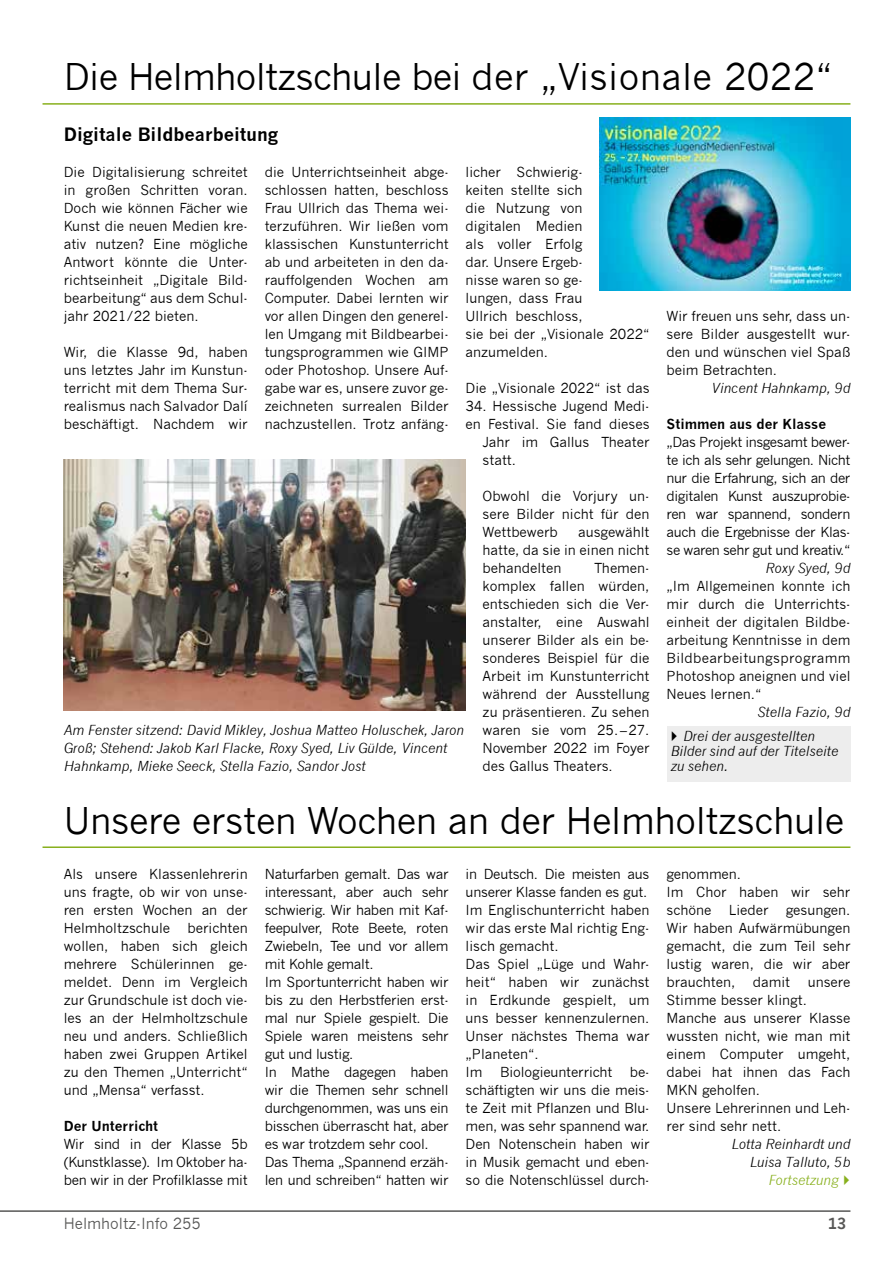
<style>
.page{position:relative;width:893px;height:1263px;background:#fff}
.page>*{position:absolute;margin:0;border:0;box-sizing:border-box;transform-origin:0 0}
.Titel_NEU_2{font:36px "News Gothic";letter-spacing:-.01em;color:#000}
.Überschrift_1{font:700 18px "News Gothic";color:#000}
.t1{font:15px "News Gothic";color:#575756}
.t2{font:700 15px "News Gothic";color:#575756}
.Fließtext{font:13.5px/18px "News Gothic";letter-spacing:-.01em;color:#000;text-align:justify}
.Fließtext__1{font:13.5px/18px "News Gothic";color:#000;text-align:justify}
.Bildunterschrift_Ras{font:italic 13.5px/18px "News Gothic";color:#000}
.Fließtext_Name{font:italic 13.5px/18px "News Gothic";color:#000;text-align:right}
.Bildunterschrift_Kop{font:italic 13.5px/15px "News Gothic";color:#000}
.Fließtext_Zwischenti{font:700 13.5px "News Gothic";color:#000}
.Fließtext_bold{font:700 13.5px "News Gothic";color:#000}
.Fließtext-2{font:italic 13.5px "News Gothic";color:#88b01d}
</style>
<div class="page">
<hr style="left:0;top:1210px;width:850px;height:2px;background:#575756">
<hr style="left:43px;top:846px;width:807px;height:2px;background:#88b01d">
<div style="left:666px;top:726px;width:184px;height:56px;background:#ededed"></div>
<hr style="left:43px;top:103px;width:807px;height:2px;background:#88b01d">
<img style="left:600px;top:118px;width:250px;height:173px">
<img style="left:64px;top:460px;width:402px;height:251px">
<p class="Titel_NEU_2" style="left:64px;top:56px;width:770px">Die Helmholtzschule bei der „Visionale 2022“</p>
<p class="Überschrift_1" style="left:64px;top:123px;width:216px">Digitale Bildbearbeitung</p>
<p class="Fließtext__1" style="left:64px;top:163px;width:185px">Die Digitalisierung schreitet in großen Schritten voran.<br>Doch wie können Fächer wie Kunst die neuen Medien kre&shy;ativ nutzen? Eine mögliche Antwort könnte die Unter&shy;richtseinheit „Digitale Bild&shy;bearbeitung“ aus dem Schul&shy;jahr 2021/22 bieten.</p>
<p class="Fließtext__1" style="left:64px;top:343px;width:185px">Wir, die Klasse 9d, haben uns letztes Jahr im Kunstun&shy;terricht mit dem Thema Sur&shy;realismus nach Salvador Dalí beschäftigt. Nachdem wir</p>
<p class="Fließtext__1" style="left:265px;top:163px;width:185px">die Unterrichtseinheit abge&shy;schlossen hatten, beschloss Frau Ullrich das Thema wei&shy;terzuführen. Wir ließen vom klassischen Kunstunterricht ab und arbeiteten in den da&shy;rauffolgenden Wochen am Computer. Dabei lernten wir vor allen Dingen den generel&shy;len Umgang mit Bildbearbei&shy;tungsprogrammen wie GIMP oder Photoshop. Unsere Auf&shy;gabe war es, unsere zuvor ge&shy;zeichneten surrealen Bilder nachzustellen. Trotz anfäng-</p>
<p class="Fließtext__1" style="left:466px;top:163px;width:185px;text-align:left">licher Schwierig-<br>keiten stellte sich<br>die Nutzung von<br>digitalen Medien<br>als voller Erfolg<br>dar. Unsere Ergeb-<br>nisse waren so ge-<br>lungen, dass Frau<br>Ullrich beschloss,<br>sie bei der „Visionale 2022“ anzumelden.</p>
<p class="Fließtext" style="left:666px;top:307px;width:185px">Wir freuen uns sehr, dass un&shy;sere Bilder ausgestellt wur&shy;den und wünschen viel Spaß beim Betrachten.</p>
<p class="Fließtext_Name" style="left:711px;top:379px;width:141px">Vincent Hahnkamp, 9d</p>
<p class="Fließtext_Zwischenti" style="left:666px;top:416px;width:161px">Stimmen aus der Klasse</p>
<p class="Fließtext" style="left:666px;top:433px;width:185px">„Das Projekt insgesamt bewer&shy;te ich als sehr gelungen. Nicht nur die Erfahrung, sich an der digitalen Kunst auszuprobie&shy;ren war spannend, sondern auch die Ergebnisse der Klas&shy;se waren sehr gut und kreativ.“</p>
<p class="Fließtext_Name" style="left:766px;top:559px;width:86px">Roxy Syed, 9d</p>
<p class="Fließtext" style="left:666px;top:577px;width:185px">„Im Allgemeinen konnte ich mir durch die Unterrichts&shy;einheit der digitalen Bildbe&shy;arbeitung Kenntnisse in dem Bildbearbeitungsprogramm Photoshop aneignen und viel Neues lernen.“</p>
<p class="Fließtext_Name" style="left:758px;top:703px;width:94px">Stella Fazio, 9d</p>
<p class="Fließtext__1" style="left:466px;top:379px;width:185px">Die „Visionale 2022“ ist das</p>
<p class="Fließtext__1" style="left:466px;top:397px;width:185px">34. Hessische Jugend Medi-</p>
<p class="Fließtext__1" style="left:466px;top:415px;width:185px">en Festival. Sie fand dieses</p>
<p class="Fließtext__1" style="left:483px;top:433px;width:168px">Jahr im Gallus Theater</p>
<p class="Fließtext__1" style="left:483px;top:451px;width:35px">statt.</p>
<p class="Fließtext__1" style="left:483px;top:487px;width:168px">Obwohl die Vorjury un&shy;sere Bilder nicht für den Wettbewerb</p>
<p class="Fließtext__1" style="left:483px;top:523px;width:168px;text-indent:95px">ausgewählt hatte, da sie in einen nicht behandelten</p>
<p class="Fließtext__1" style="left:483px;top:559px;width:168px;text-indent:112px">Themen&shy;komplex fallen würden, entschieden sich die Ver&shy;anstalter, eine Auswahl unserer Bilder als ein be&shy;sonderes Beispiel für die Arbeit im Kunstunterricht während der Ausstellung zu präsentieren. Zu sehen waren sie vom 25.–27.<br>November 2022 im Foyer des Gallus Theaters.</p>
<p class="Bildunterschrift_Ras" style="left:64px;top:721px;width:402px">Am Fenster sitzend: David Mikley, Joshua Matteo Holuschek, Jaron<br>Groß; Stehend: Jakob Karl Flacke, Roxy Syed, Liv Gülde, Vincent<br>Hahnkamp, Mieke Seeck, Stella Fazio, Sandor Jost</p>
<p class="Bildunterschrift_Kop" style="left:671px;top:728px;width:169px;text-indent:12px">Drei der ausgestellten<br>Bilder sind auf der Titelseite zu sehen.</p>
<p class="Titel_NEU_2" style="left:64px;top:800px;width:782px">Unsere ersten Wochen an der Helmholtzschule</p>
<p class="Fließtext" style="left:64px;top:865px;width:185px">Als unsere Klassenlehrerin uns fragte, ob wir von unse&shy;ren ersten Wochen an der Helmholtzschule</p>
<p class="Fließtext" style="left:64px;top:919px;width:185px;text-indent:124px">berichten wollen, haben sich gleich mehrere Schülerinnen ge&shy;meldet. Denn im Vergleich zur Grundschule ist doch vie&shy;les an der Helmholtzschule neu und anders. Schließlich haben zwei Gruppen Artikel zu den Themen „Unterricht“ und „Mensa“ verfasst.</p>
<p class="Fließtext_bold" style="left:64px;top:1118px;width:96px">Der Unterricht</p>
<p class="Fließtext" style="left:64px;top:1135px;width:185px">Wir sind in der Klasse 5b (Kunstklasse). Im Oktober ha&shy;ben wir in der Profilklasse mit</p>
<p class="Fließtext" style="left:265px;top:865px;width:185px">Naturfarben gemalt. Das war interessant, aber auch sehr schwierig. Wir haben mit Kaf&shy;feepulver, Rote Beete, roten Zwiebeln, Tee und vor allem mit Kohle gemalt.</p>
<p class="Fließtext" style="left:265px;top:973px;width:185px">Im Sportunterricht haben wir bis zu den Herbstferien erst&shy;mal nur Spiele gespielt. Die Spiele waren meistens sehr gut und lustig.</p>
<p class="Fließtext" style="left:265px;top:1063px;width:185px">In Mathe dagegen haben wir die Themen sehr schnell durchgenommen, was uns ein bisschen überrascht hat, aber es war trotzdem sehr cool.</p>
<p class="Fließtext" style="left:265px;top:1153px;width:185px">Das Thema „Spannend erzäh&shy;len und schreiben“ hatten wir</p>
<p class="Fließtext" style="left:466px;top:865px;width:185px">in Deutsch. Die meisten aus unserer Klasse fanden es gut.</p>
<p class="Fließtext" style="left:466px;top:901px;width:185px">Im Englischunterricht haben wir das erste Mal richtig Eng&shy;lisch gemacht.</p>
<p class="Fließtext" style="left:466px;top:955px;width:185px">Das Spiel „Lüge und Wahr&shy;heit“ haben wir zunächst in Erdkunde gespielt, um uns besser kennenzulernen.<br>Unser nächstes Thema war „Planeten“.</p>
<p class="Fließtext" style="left:466px;top:1063px;width:18px">Im</p>
<p class="Fließtext" style="left:500px;top:1063px;width:114px">Biologieunterricht</p>
<p class="Fließtext" style="left:466px;top:1063px;width:185px;text-indent:164px">be&shy;schäftigten wir uns die meis&shy;te Zeit mit Pflanzen und Blu&shy;men, was sehr spannend war.</p>
<p class="Fließtext" style="left:466px;top:1135px;width:185px">Den Notenschein haben wir in Musik gemacht und eben&shy;so die Notenschlüssel durch-</p>
<p class="Fließtext" style="left:666px;top:865px;width:76px">genommen.</p>
<p class="Fließtext" style="left:666px;top:883px;width:185px">Im Chor haben wir sehr schöne</p>
<p class="Fließtext" style="left:729px;top:901px;width:41px">Lieder</p>
<p class="Fließtext" style="left:666px;top:901px;width:185px;text-indent:119px">gesungen.<br>Wir haben Aufwärmübungen gemacht, die zum Teil sehr lustig waren, die wir aber brauchten,</p>
<p class="Fließtext" style="left:753px;top:973px;width:39px">damit</p>
<p class="Fließtext" style="left:808px;top:973px;width:44px">unsere</p>
<p class="Fließtext" style="left:666px;top:991px;width:142px">Stimme besser klingt.</p>
<p class="Fließtext" style="left:666px;top:1009px;width:185px">Manche aus unserer Klasse wussten nicht, wie man mit einem Computer umgeht, dabei hat ihnen das Fach MKN geholfen.</p>
<p class="Fließtext" style="left:666px;top:1099px;width:185px">Unsere Lehrerinnen und Leh&shy;rer sind sehr nett.</p>
<p class="Fließtext_Name" style="left:732px;top:1135px;width:120px">Lotta Reinhardt und<br>Luisa Talluto, 5b</p>
<p class="Fließtext-2" style="left:768px;top:1172px;width:72px">Fortsetzung</p>
<p class="t1" style="left:64px;top:1215px;width:139px">Helmholtz-Info 255</p>
<p class="t2" style="left:828px;top:1214px;width:20px">13</p>
</div>
